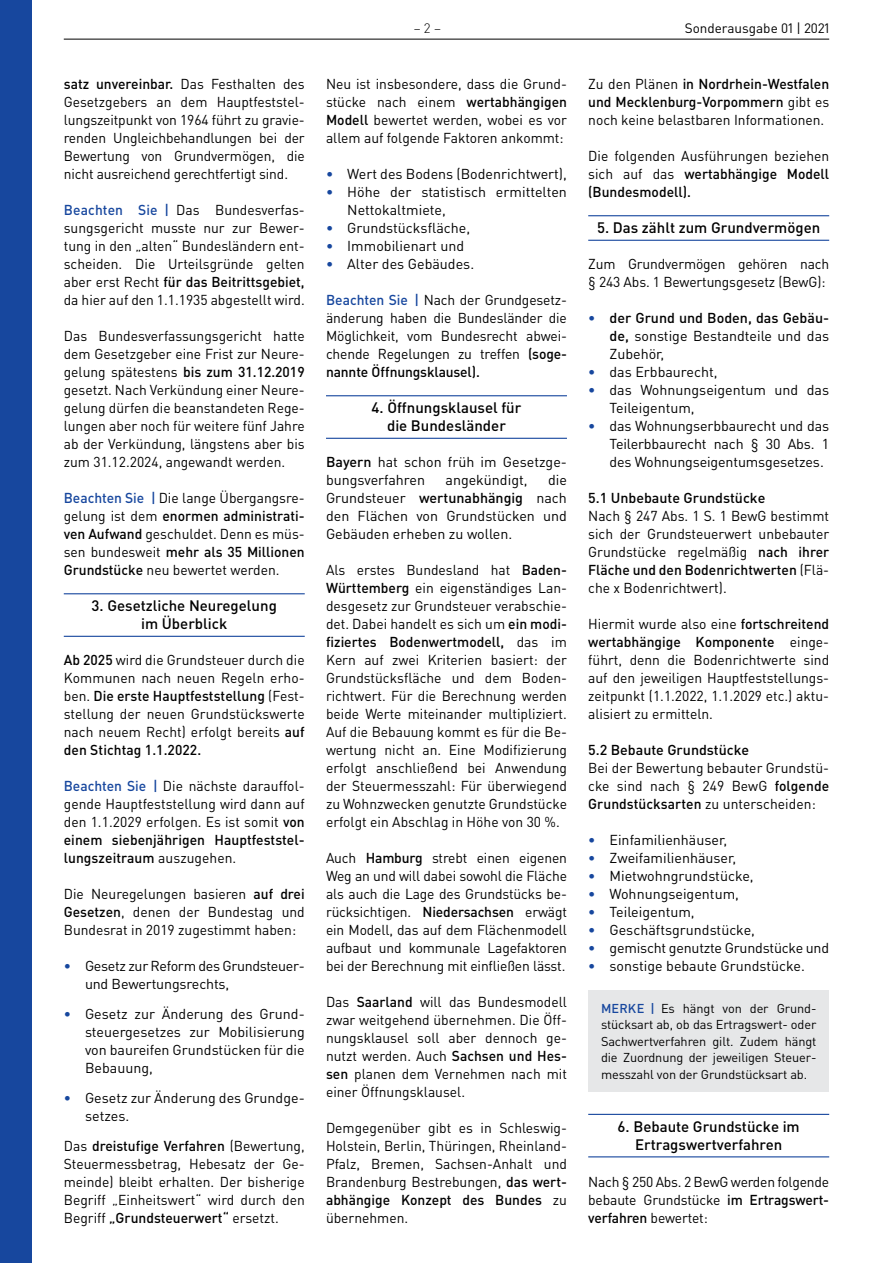
<style>
.page{position:relative;width:893px;height:1263px;background:#fff}
.page>*{position:absolute;margin:0;border:0;box-sizing:border-box;transform-origin:0 0}
.t1{font:500 15px/18px "DIN Pro";color:#000;text-align:center}
.t2{font:14.25px/18px "DIN Pro";color:#000;text-align:justify}
.t3{font:14.25px/18px "DIN Pro";letter-spacing:-.02em;color:#000}
.t4{font:500 14.25px "DIN Pro";color:#000}
.t5{font:13.5px "DIN Pro";color:#000}
.t6{font:300 13.5px "DIN Pro";color:#000}
.t7{font:12.75px/16.5px "DIN Pro";letter-spacing:-.01em;color:#000;text-align:justify}
.s1{font-weight:500}
.s2{font-weight:500;color:#17479e}
</style>
<div class="page">
<hr style="left:64px;top:39px;width:765px;height:1px;background:#000">
<hr style="left:64px;top:593px;width:241px;height:1px;background:#17479e">
<hr style="left:64px;top:636px;width:241px;height:1px;background:#17479e">
<hr style="left:326px;top:395px;width:241px;height:1px;background:#17479e">
<hr style="left:326px;top:438px;width:241px;height:1px;background:#17479e">
<hr style="left:588px;top:215px;width:241px;height:1px;background:#17479e">
<hr style="left:588px;top:240px;width:241px;height:1px;background:#17479e">
<hr style="left:588px;top:1114px;width:241px;height:1px;background:#17479e">
<hr style="left:588px;top:1156px;width:241px;height:1px;background:#17479e">
<div style="left:588px;top:990px;width:241px;height:102px;background:#e6e7e8"></div>
<div style="left:0;top:0;width:32px;height:1263px;background:#17479e"></div>
<p class="t2" style="left:64px;top:75px;width:242px"><span class="s1">satz unvereinbar.</span> Das Festhalten des Gesetzgebers an dem Hauptfeststel&shy;lungszeitpunkt von 1964 führt zu gravie&shy;renden Ungleichbehandlungen bei der Bewertung von Grundvermögen, die nicht ausreichend gerechtfertigt sind.</p>
<p class="t2" style="left:64px;top:201px;width:242px"><span class="s2">Beachten Sie |</span> Das Bundesverfas&shy;sungsgericht musste nur zur Bewer&shy;tung in den „alten“ Bundesländern ent&shy;scheiden. Die Urteilsgründe gelten aber erst Recht <span class="s1">für das Beitrittsgebiet, </span>da hier auf den 1.1.1935 abgestellt wird.</p>
<p class="t2" style="left:64px;top:327px;width:242px">Das Bundesverfassungsgericht hatte dem Gesetzgeber eine Frist zur Neure&shy;gelung spätestens <span class="s1">bis zum 31.12.2019 </span>gesetzt. Nach Verkündung einer Neure&shy;gelung dürfen die beanstandeten Rege&shy;lungen aber noch für weitere fünf Jahre ab der Verkündung, längstens aber bis zum 31.12.2024, angewandt werden.</p>
<p class="t2" style="left:64px;top:489px;width:242px"><span class="s2">Beachten Sie |</span> Die lange Übergangsre&shy;gelung ist dem <span class="s1">enormen administrati&shy;ven Aufwand</span> geschuldet. Denn es müs&shy;sen bundesweit <span class="s1">mehr als 35 Millionen Grundstücke</span> neu bewertet werden.</p>
<p class="t1" style="left:92px;top:596px;width:187px">3. Gesetzliche Neuregelung im Überblick</p>
<p class="t2" style="left:64px;top:651px;width:242px"><span class="s1">Ab 2025</span> wird die Grundsteuer durch die Kommunen nach neuen Regeln erho&shy;ben. <span class="s1">Die erste Hauptfeststellung</span> (Fest&shy;stellung der neuen Grundstückswerte nach neuem Recht) erfolgt bereits <span class="s1">auf den Stichtag 1.1.2022.</span></p>
<p class="t2" style="left:64px;top:777px;width:242px"><span class="s2">Beachten Sie |</span> Die nächste darauffol&shy;gende Hauptfeststellung wird dann auf den 1.1.2029 erfolgen. Es ist somit <span class="s1">von einem siebenjährigen Hauptfeststel&shy;lungszeitraum</span> auszugehen.</p>
<p class="t2" style="left:64px;top:885px;width:242px">Die Neuregelungen basieren <span class="s1">auf drei Gesetzen</span>, denen der Bundestag und Bundesrat in 2019 zugestimmt haben:</p>
<p class="t3" style="left:85px;top:957px;width:221px;text-indent:-21px"><span class="s2">•</span> Gesetz zur Reform des Grundsteuer&shy;und Bewertungsrechts,</p>
<p class="t2" style="left:85px;top:1005px;width:221px;text-indent:-21px"><span class="s2">•</span> Gesetz zur Änderung des Grund&shy;steuergesetzes zur Mobilisierung von baureifen Grundstücken für die Bebauung,</p>
<p class="t2" style="left:85px;top:1089px;width:221px;text-indent:-21px"><span class="s2">•</span> Gesetz zur Änderung des Grundge&shy;setzes.</p>
<p class="t2" style="left:64px;top:1137px;width:242px">Das <span class="s1">dreistufige Verfahren</span> (Bewertung, Steuermessbetrag, Hebesatz der Ge&shy;meinde) bleibt erhalten. Der bisherige Begriff „Einheitswert“ wird durch den Begriff <span class="s1">„Grundsteuerwert“</span> ersetzt.</p>
<p class="t6" style="left:414px;top:19px;width:29px">– 2 –</p>
<p class="t5" style="left:685px;top:19px;width:146px">Sonderausgabe 01 | 2021</p>
<p class="t2" style="left:326px;top:75px;width:242px">Neu ist insbesondere, dass die Grund&shy;stücke nach einem <span class="s1">wertabhängigen Modell</span> bewertet werden, wobei es vor allem auf folgende Faktoren ankommt:</p>
<p class="t2" style="left:326px;top:165px;width:242px"><span class="s2">•</span> Wert des Bodens (Bodenrichtwert),</p>
<p class="t2" style="left:347px;top:183px;width:221px;text-indent:-21px"><span class="s2">•</span> Höhe der statistisch ermittelten<br>Nettokaltmiete,</p>
<p class="t2" style="left:326px;top:219px;width:146px"><span class="s2">•</span> Grundstücksfläche,</p>
<p class="t2" style="left:326px;top:237px;width:140px"><span class="s2">•</span> Immobilienart und</p>
<p class="t2" style="left:326px;top:255px;width:150px"><span class="s2">•</span> Alter des Gebäudes.</p>
<p class="t2" style="left:326px;top:291px;width:242px"><span class="s2">Beachten Sie |</span> Nach der Grundgesetz&shy;änderung haben die Bundesländer die Möglichkeit, vom Bundesrecht abwei&shy;chende Regelungen zu treffen <span class="s1">(soge&shy;nannte Öffnungsklausel).</span></p>
<p class="t1" style="left:372px;top:398px;width:151px">4. Öffnungsklausel für die Bundesländer</p>
<p class="t2" style="left:326px;top:453px;width:242px"><span class="s1">Bayern</span> hat schon früh im Gesetzge&shy;bungsverfahren</p>
<p class="t2" style="left:326px;top:471px;width:242px;text-indent:222px">die Grundsteuer <span class="s1">wertunabhängig</span> nach den Flächen von Grundstücken und Gebäuden erheben zu wollen.</p>
<p class="t2" style="left:326px;top:561px;width:242px">Als erstes Bundesland hat <span class="s1">Baden-Württemberg</span> ein eigenständiges Lan&shy;desgesetz zur Grundsteuer verabschie&shy;det. Dabei handelt es sich um <span class="s1">ein modi&shy;fiziertes Bodenwertmodell,</span> das im Kern auf zwei Kriterien basiert: der Grundstücksfläche und dem Boden&shy;richtwert. Für die Berechnung werden beide Werte miteinander multipliziert.<br>Auf die Bebauung kommt es für die Be&shy;wertung nicht an. Eine Modifizierung erfolgt anschließend bei Anwendung der Steuermesszahl: Für überwiegend zu Wohnzwecken genutzte Grundstücke erfolgt ein Abschlag in Höhe von 30 %.</p>
<p class="t2" style="left:326px;top:849px;width:242px">Auch <span class="s1">Hamburg</span> strebt einen eigenen Weg an und will dabei sowohl die Fläche als auch die Lage des Grundstücks be&shy;rücksichtigen. <span class="s1">Niedersachsen</span> erwägt ein Modell, das auf dem Flächenmodell aufbaut und kommunale Lagefaktoren bei der Berechnung mit einfließen lässt.</p>
<p class="t2" style="left:326px;top:993px;width:242px">Das <span class="s1">Saarland</span> will das Bundesmodell zwar weitgehend übernehmen. Die Öff&shy;nungsklausel soll aber dennoch ge&shy;nutzt werden. Auch <span class="s1">Sachsen und Hes&shy;sen</span> planen dem Vernehmen nach mit einer Öffnungsklausel.</p>
<p class="t2" style="left:326px;top:1119px;width:242px">Demgegenüber gibt es in Schleswig-Holstein, Berlin, Thüringen, Rheinland-Pfalz, Bremen, Sachsen-Anhalt und Brandenburg Bestrebungen, <span class="s1">das wert&shy;abhängige Konzept des Bundes</span> zu übernehmen.</p>
<p class="t2" style="left:445px;top:471px;width:84px">angekündigt,</p>
<p class="t2" style="left:588px;top:75px;width:242px">Zu den Plänen <span class="s1">in Nordrhein-Westfalen und Mecklenburg-Vorpommern</span> gibt es noch keine belastbaren Informationen.</p>
<p class="t2" style="left:588px;top:147px;width:242px">Die folgenden Ausführungen beziehen sich auf das <span class="s1">wertabhängige Modell (Bundesmodell).</span></p>
<p class="t1" style="left:597px;top:218px;width:225px">5. Das zählt zum Grundvermögen</p>
<p class="t2" style="left:588px;top:255px;width:242px">Zum Grundvermögen gehören nach § 243 Abs. 1 Bewertungsgesetz (BewG):</p>
<p class="t2" style="left:609px;top:309px;width:221px;text-indent:-21px"><span class="s2">•</span> <span class="s1">der Grund und Boden, das Gebäu&shy;de,</span> sonstige Bestandteile und das Zubehör,</p>
<p class="t2" style="left:588px;top:363px;width:131px"><span class="s2">•</span> das Erbbaurecht,</p>
<p class="t2" style="left:609px;top:381px;width:221px;text-indent:-21px"><span class="s2">•</span> das Wohnungseigentum und das<br>Teileigentum,</p>
<p class="t2" style="left:609px;top:417px;width:221px;text-indent:-21px"><span class="s2">•</span> das Wohnungserbbaurecht und das Teilerbbaurecht nach § 30 Abs. 1 des Wohnungseigentumsgesetzes.</p>
<p class="t4" style="left:588px;top:488px;width:179px">5.1 Unbebaute Grundstücke</p>
<p class="t2" style="left:588px;top:507px;width:242px">Nach § 247 Abs. 1 S. 1 BewG bestimmt sich der Grundsteuerwert unbebauter Grundstücke regelmäßig <span class="s1">nach ihrer Fläche und den Bodenrichtwerten</span> (Flä&shy;che x Bodenrichtwert).</p>
<p class="t2" style="left:588px;top:615px;width:242px">Hiermit wurde also eine <span class="s1">fortschreitend wertabhängige Komponente</span> einge&shy;führt, denn die Bodenrichtwerte sind auf den jeweiligen Hauptfeststellungs&shy;zeitpunkt (1.1.2022, 1.1.2029 etc.) aktu&shy;alisiert zu ermitteln.</p>
<p class="t4" style="left:588px;top:740px;width:162px">5.2 Bebaute Grundstücke</p>
<p class="t2" style="left:588px;top:759px;width:242px">Bei der Bewertung bebauter Grundstü&shy;cke sind nach § 249 BewG <span class="s1">folgende Grundstücksarten</span> zu unterscheiden:</p>
<p class="t2" style="left:588px;top:831px;width:140px"><span class="s2">•</span> Einfamilienhäuser,</p>
<p class="t2" style="left:588px;top:849px;width:150px"><span class="s2">•</span> Zweifamilienhäuser,</p>
<p class="t2" style="left:588px;top:867px;width:167px"><span class="s2">•</span> Mietwohngrundstücke,</p>
<p class="t2" style="left:588px;top:885px;width:152px"><span class="s2">•</span> Wohnungseigentum,</p>
<p class="t2" style="left:588px;top:903px;width:108px"><span class="s2">•</span> Teileigentum,</p>
<p class="t2" style="left:588px;top:921px;width:168px"><span class="s2">•</span> Geschäftsgrundstücke,</p>
<p class="t2" style="left:588px;top:939px;width:242px"><span class="s2">•</span> gemischt genutzte Grundstücke und</p>
<p class="t2" style="left:588px;top:957px;width:218px"><span class="s2">•</span> sonstige bebaute Grundstücke.</p>
<p class="t7" style="left:601px;top:999px;width:217px"><span class="s2">MERKE |</span> Es hängt von der Grund&shy;stücksart ab, ob das Ertragswert- oder Sachwertverfahren gilt. Zudem hängt die Zuordnung der jeweiligen Steuer&shy;messzahl von der Grundstücksart ab.</p>
<p class="t1" style="left:618px;top:1117px;width:184px">6. Bebaute Grundstücke im<br>Ertragswertverfahren</p>
<p class="t2" style="left:588px;top:1173px;width:242px">Nach § 250 Abs. 2 BewG werden folgende bebaute Grundstücke <span class="s1">im Ertragswert&shy;verfahren</span> bewertet:</p>
</div>
